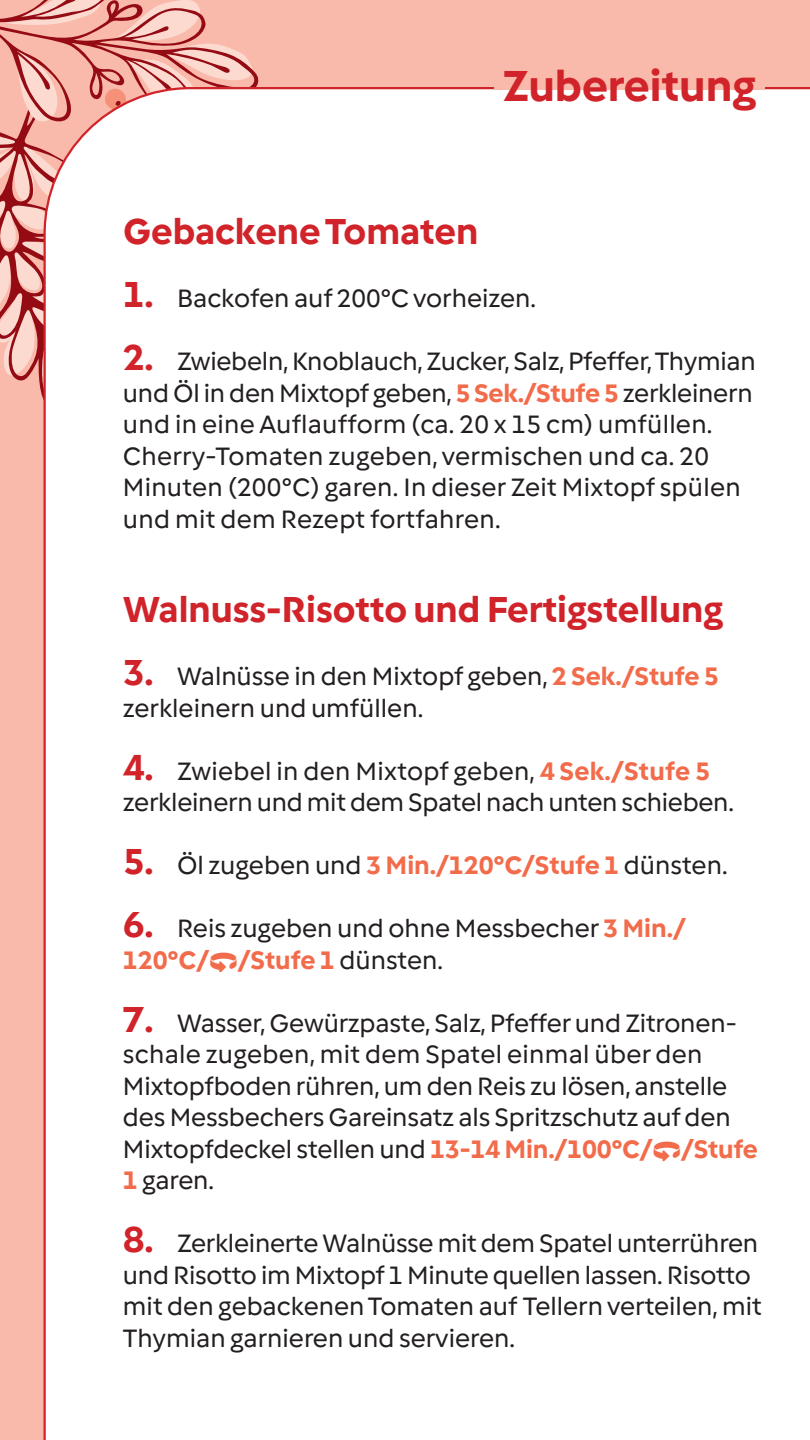
<style>
.page{position:relative;width:810px;height:1440px;background:#fabaab}
.page>*{position:absolute;margin:0;border:0;box-sizing:border-box;transform-origin:0 0}
.t1{font:700 45px "Vorwerk";color:#d1232a}
.t2{font:700 37.5px "Vorwerk";color:#d1232a}
.t3{font:26.25px/31.5px "Vorwerk";letter-spacing:-.005em;color:#231f20}
.s1{font-weight:700;font-size:37.5px;color:#d1232a}
.s2{font-weight:700;color:#f26b4a}
</style>
<div class="page">
<svg style="left:0;top:0;width:259px;height:396px"></svg>
<div style="left:42px;top:86px;width:768px;height:1354px;background:#fff"></div>
<div style="left:494px;top:67px;width:271px;height:22px;background:#fabaab"></div>
<svg style="left:210px;top:952px;width:27px;height:20px"></svg>
<svg style="left:654px;top:1141px;width:26px;height:20px"></svg>
<h1 class="t1" style="left:503px;top:56px;width:255px">Zubereitung</h1>
<h2 class="t2" style="left:123px;top:207px;width:357px">Gebackene Tomaten</h2>
<p class="t3" style="left:123px;top:282px;width:415px"><span class="s1">1.</span> Backofen auf 200°C vorheizen.</p>
<p class="t3" style="left:123px;top:345px;width:634px"><span class="s1">2.</span> Zwiebeln, Knoblauch, Zucker, Salz, Pfeffer, Thymian und Öl in den Mixtopf geben, <span class="s2">5 Sek./Stufe 5</span> zerkleinern und in eine Auflaufform (ca. 20 x 15 cm) umfüllen.<br>Cherry-Tomaten zugeben, vermischen und ca. 20<br>Minuten (200°C) garen. In dieser Zeit Mixtopf spülen und mit dem Rezept fortfahren.</p>
<h2 class="t2" style="left:123px;top:585px;width:602px">Walnuss-Risotto und Fertigstellung</h2>
<p class="t3" style="left:123px;top:660px;width:597px"><span class="s1">3.</span> Walnüsse in den Mixtopf geben, <span class="s2">2 Sek./Stufe 5 </span>zerkleinern und umfüllen.</p>
<p class="t3" style="left:123px;top:754px;width:612px"><span class="s1">4.</span> Zwiebel in den Mixtopf geben, <span class="s2">4 Sek./Stufe 5 </span>zerkleinern und mit dem Spatel nach unten schieben.</p>
<p class="t3" style="left:123px;top:849px;width:606px"><span class="s1">5.</span> Öl zugeben und <span class="s2">3 Min./120°C/Stufe 1</span> dünsten.</p>
<p class="t3" style="left:123px;top:912px;width:564px"><span class="s1">6.</span> Reis zugeben und ohne Messbecher <span class="s2">3 Min./<br>120°C/ /Stufe 1</span> dünsten.</p>
<p class="t3" style="left:123px;top:1006px;width:637px"><span class="s1">7.</span> Wasser, Gewürzpaste, Salz, Pfeffer und Zitronen&shy;schale zugeben, mit dem Spatel einmal über den Mixtopfboden rühren, um den Reis zu lösen, anstelle des Messbechers Gareinsatz als Spritzschutz auf den Mixtopfdeckel stellen und <span class="s2">13-14 Min./100°C/ /Stufe 1</span> garen.</p>
<p class="t3" style="left:123px;top:1227px;width:640px"><span class="s1">8.</span> Zerkleinerte Walnüsse mit dem Spatel unterrühren und Risotto im Mixtopf 1 Minute quellen lassen. Risotto mit den gebackenen Tomaten auf Tellern verteilen, mit Thymian garnieren und servieren.</p>
</div>
